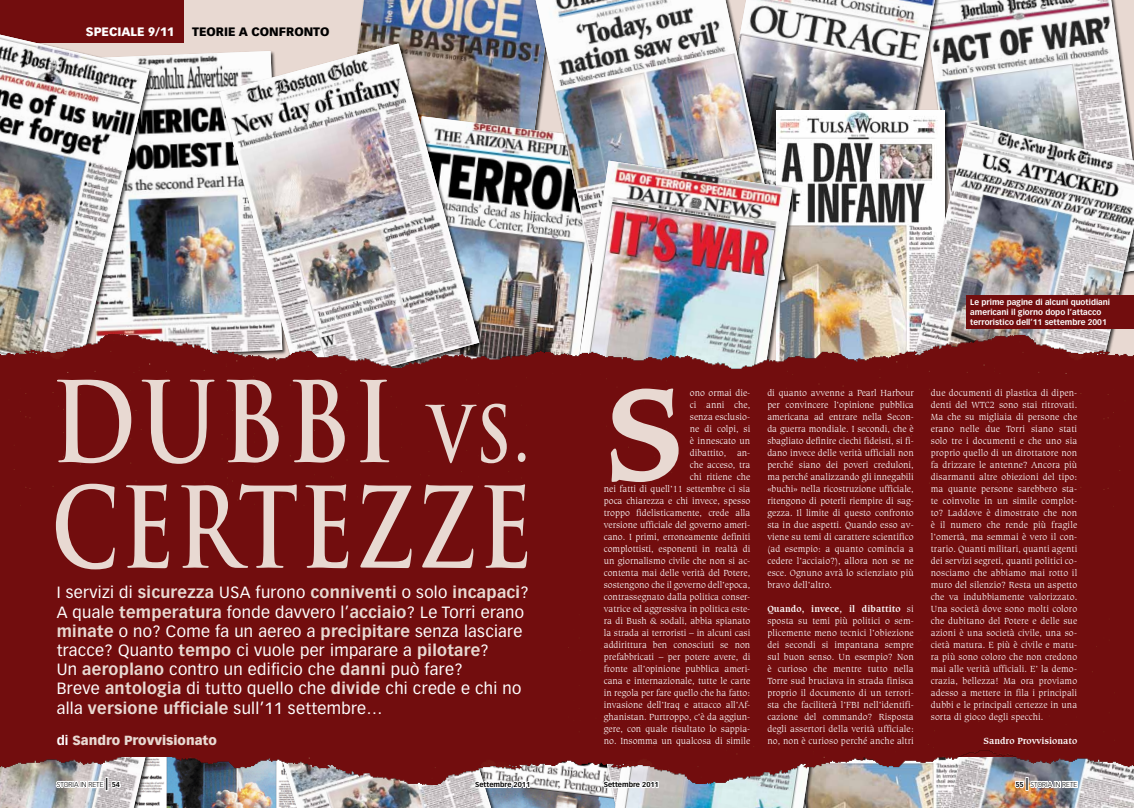
<style>
.page{position:relative;width:1134px;height:808px;background:#fff}
.page>*{position:absolute;margin:0;border:0;box-sizing:border-box;transform-origin:0 0}
.t1{font:700 138.2px "Caxton BT";color:#e8d9d2}
.t2{font:700 109.3px/105.6px "Trajan Pro";letter-spacing:.02em;color:#e8d9d2;scale:.83 1}
.t3{font:16px/19.2px "Vectora LT Std";letter-spacing:.02em;color:#fff}
.t4{font:900 13px "Vectora LT Std";color:#e8d9d2}
.t5{font:900 12px "Vectora LT Std";color:#000}
.t6{font:900 12px "Vectora LT Std";color:#fff}
.t7{font:300 9.5px/12px "Caxton BT";color:#fff;text-align:justify}
.t8{font:700 9.5px "Caxton BT";color:#fff}
.t9{font:700 8px/10px "Vectora LT Std";color:#fff}
.t10{font:300 7px "Vectora LT Std";color:#000}
.t11{font:700 7px "Vectora LT Std";color:#000}
.s1{font-size:76.1px}
.s2{font-weight:700;color:#e8d9d2}
.s3{font-weight:700;color:#fff}
.s4{font-weight:700}
.s5{font-weight:700;font-size:12px}
</style>
<div class="page">
<img style="left:187px;top:784px;width:56px;height:24px">
<img style="left:835px;top:784px;width:78px;height:24px">
<div style="left:913px;top:663px;width:221px;height:145px;background:#000;opacity:.75"></div>
<img style="left:244px;top:784px;width:198px;height:24px">
<img style="left:660px;top:784px;width:171px;height:24px">
<img style="left:0;top:784px;width:183px;height:24px">
<img style="left:154px;top:51px;width:64px;height:284px">
<img style="left:337px;top:0;width:197px;height:115px">
<img style="left:484px;top:116px;width:90px;height:219px">
<img style="left:940px;top:0;width:194px;height:122px">
<img style="left:789px;top:0;width:146px;height:109px">
<img style="left:789px;top:111px;width:156px;height:224px">
<img style="left:900px;top:123px;width:234px;height:212px">
<img style="left:536px;top:0;width:249px;height:318px">
<div style="left:218px;top:42px;width:266px;height:353px;background:#000;opacity:.75"></div>
<img style="left:219px;top:43px;width:260px;height:292px">
<img style="left:0;top:757px;width:949px;height:27px">
<div style="left:0;top:374px;width:1134px;height:383px;background:#720d0e"></div>
<div style="left:0;top:0;width:183px;height:43px;background:#720d0e"></div>
<div style="left:574px;top:160px;width:223px;height:255px;background:#000;opacity:.75"></div>
<img style="left:575px;top:161px;width:217px;height:174px">
<div style="left:967px;top:295px;width:167px;height:34px;background:#720d0e"></div>
<div style="left:0;top:26px;width:154px;height:354px;background:#000;opacity:.75"></div>
<img style="left:0;top:35px;width:150px;height:300px">
<img style="left:0;top:335px;width:1134px;height:172px">
<svg style="left:54px;top:769px;width:68px;height:24px"></svg>
<svg style="left:949px;top:666px;width:185px;height:142px"></svg>
<svg style="left:442px;top:672px;width:218px;height:136px"></svg>
<p class="t6" style="left:86px;top:24px;width:90px">SPECIALE 9/11</p>
<p class="t5" style="left:192px;top:24px;width:139px">TEORIE A CONFRONTO</p>
<h2 class="t2" style="left:51px;top:371px;width:581px">DUBBI <span class="s1">VS.<br></span>CERTEZZE</h2>
<p class="t3" style="left:57px;top:583px;width:474px">I servizi di <span class="s2">sicurezza</span> USA furono <span class="s2">conniventi</span> o solo <span class="s2">incapaci</span>?<br>A quale <span class="s2">temperatura</span> fonde davvero l’<span class="s2">acciaio</span>? Le Torri erano <span class="s2">minate</span> o no? Come fa un aereo a <span class="s2">precipitare</span> senza lasciare tracce? Quanto <span class="s2">tempo</span> ci vuole per imparare a <span class="s2">pilotare</span>?<br>Un <span class="s2">aeroplano</span> contro un edificio che <span class="s2">danni</span> può fare?<br>Breve <span class="s2">antologia</span> di tutto quello che <span class="s2">divide</span> chi crede e chi no alla <span class="s2">versione ufficiale</span> sull’11 settembre…</p>
<h3 class="t4" style="left:57px;top:732px;width:162px"><span class="s3">di</span> SANDRO PROVVISIONATO</h3>
<p class="t9" style="left:970px;top:297px;width:141px">Le prime pagine di alcuni quotidiani americani il giorno dopo l’attacco terroristico dell’11 settembre 2001</p>
<h1 class="t1" style="left:604px;top:347px;width:83px">S</h1>
<p class="t7" style="left:604px;top:387px;width:148px;text-align:right">ono ormai die-<br>ci anni che,<br>senza esclusio-<br>ne di colpi, si<br>è innescato un<br>dibattito, an-<br>che acceso, tra<br>chi ritiene che<br>nei fatti di quell’11 settembre ci sia poca chiarezza e chi invece, spesso troppo fidelisticamente, crede alla versione ufficiale del governo ameri&shy;cano. I primi, erroneamente definiti complottisti, esponenti in realtà di un giornalismo civile che non si ac&shy;contenta mai delle verità del Potere, sostengono che il governo dell’epoca, contrassegnato dalla politica conser&shy;vatrice ed aggressiva in politica este&shy;ra di Bush &amp; sodali, abbia spianato la strada ai terroristi – in alcuni casi addirittura ben conosciuti se non prefabbricati – per potere avere, di fronte all’opinione pubblica ameri&shy;cana e internazionale, tutte le carte in regola per fare quello che ha fatto: invasione dell’Iraq e attacco all’Af&shy;ghanistan. Purtroppo, c’è da aggiun&shy;gere, con quale risultato lo sappia&shy;no. Insomma un qualcosa di simile</p>
<p class="t7" style="left:767px;top:387px;width:148px">di quanto avvenne a Pearl Harbour per convincere l’opinione pubblica americana ad entrare nella Secon&shy;da guerra mondiale. I secondi, che è sbagliato definire ciechi fideisti, si fi&shy;dano invece delle verità ufficiali non perché siano dei poveri creduloni, ma perché analizzando gli innegabili «buchi» nella ricostruzione ufficiale, ritengono di poterli riempire di sag&shy;gezza. Il limite di questo confronto sta in due aspetti. Quando esso av&shy;viene su temi di carattere scientifico (ad esempio: a quanto comincia a cedere l’acciaio?), allora non se ne esce. Ognuno avrà lo scienziato più bravo dell’altro.</p>
<p class="t7" style="left:767px;top:603px;width:148px"><span class="s4">Quando, invece, il dibattito</span> si sposta su temi più politici o sem&shy;plicemente meno tecnici l’obiezione dei secondi si impantana sempre sul buon senso. Un esempio? Non è curioso che mentre tutto nella Torre sud bruciava in strada finisca proprio il documento di un terrori&shy;sta che faciliterà l’FBI nell’identifi&shy;cazione del commando? Risposta degli assertori della verità ufficiale: no, non è curioso perché anche altri</p>
<p class="t7" style="left:931px;top:387px;width:148px">due documenti di plastica di dipen&shy;denti del WTC2 sono stai ritrovati.<br>Ma che su migliaia di persone che erano nelle due Torri siano stati solo tre i documenti e che uno sia proprio quello di un dirottatore non fa drizzare le antenne? Ancora più disarmanti altre obiezioni del tipo: ma quante persone sarebbero sta&shy;te coinvolte in un simile complot&shy;to? Laddove è dimostrato che non è il numero che rende più fragile l’omertà, ma semmai è vero il con&shy;trario. Quanti militari, quanti agenti dei servizi segreti, quanti politici co&shy;nosciamo che abbiamo mai rotto il muro del silenzio? Resta un aspetto che va indubbiamente valorizzato.<br>Una società dove sono molti coloro che dubitano del Potere e delle sue azioni è una società civile, una so&shy;cietà matura. E più è civile e matu&shy;ra più sono coloro che non credono mai alle verità ufficiali. E’ la demo&shy;crazia, bellezza! Ma ora proviamo adesso a mettere in fila i principali dubbi e le principali certezze in una sorta di gioco degli specchi.</p>
<p class="t8" style="left:983px;top:735px;width:95px">Sandro Provvisionato</p>
<p class="t10" style="left:57px;top:780px;width:65px">STORIA IN RETE <span class="s5">|</span> <span class="s4">54</span></p>
<p class="t11" style="left:475px;top:780px;width:56px">Settembre 2011</p>
<p class="t11" style="left:604px;top:780px;width:56px">Settembre 2011</p>
<p class="t10" style="left:1015px;top:780px;width:63px"><span class="s4">55</span> <span class="s5">|</span> STORIA IN RETE</p>
</div>
